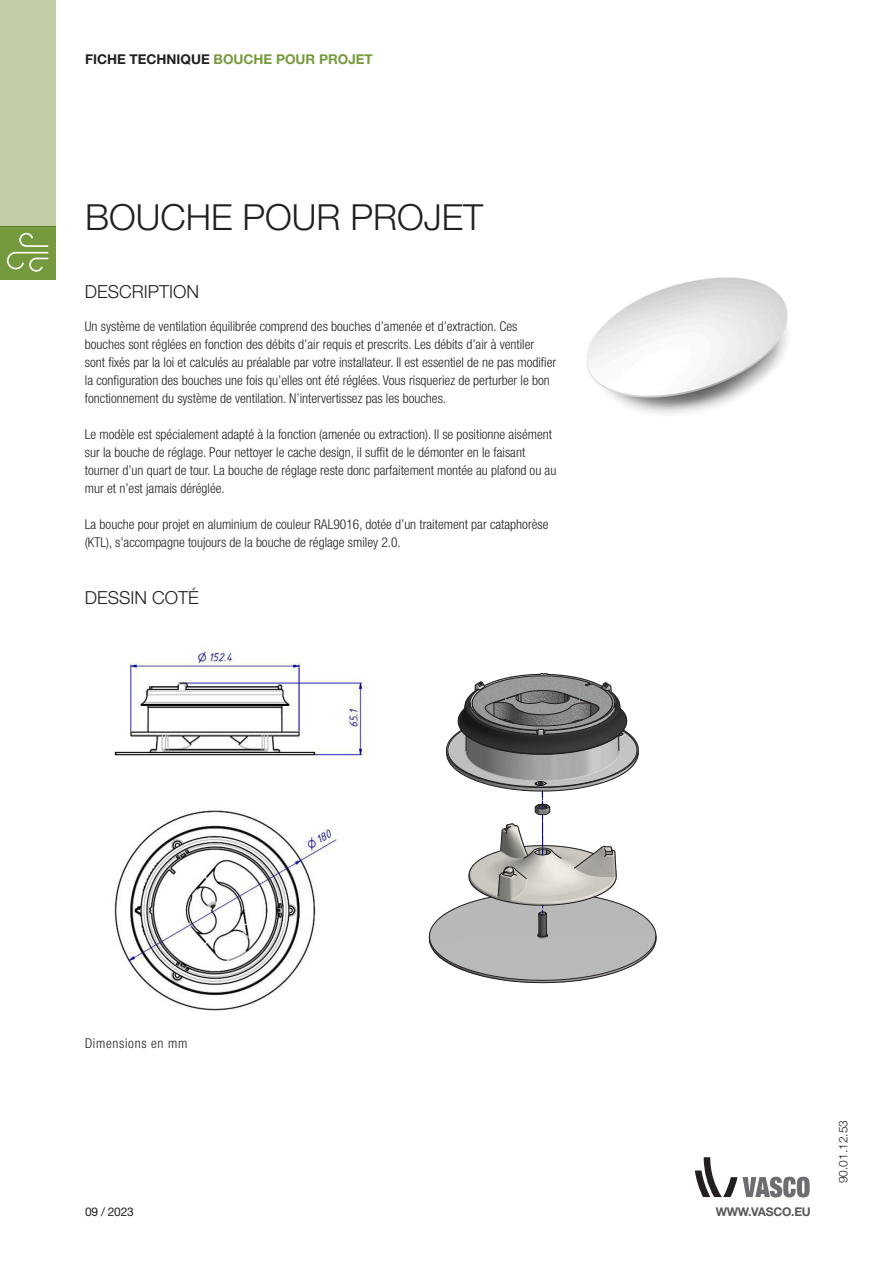
<style>
.page{position:relative;width:893px;height:1263px;background:#fff}
.page>*{position:absolute;margin:0;border:0;box-sizing:border-box;transform-origin:0 0}
.t1{font:300 36px "Helvetica Neue LT Std";color:#231f20}
.t2{font:300 18px "Helvetica Neue LT Std";color:#231f20}
.t3{font:300 condensed 13.5px/18px "Helvetica Neue LT Std";color:#231f20}
.t4{font:700 13.5px "Helvetica Neue LT Std";color:#759a3d}
.t5{font:300 condensed 13.5px "Helvetica Neue LT Std";letter-spacing:.05em;color:#231f20}
.t6{font:700 12px "Helvetica Neue LT Std";letter-spacing:-.02em;color:#57585a}
.t7{font:300 12px "Helvetica Neue LT Std";color:#231f20}
.t8{font:12px "Helvetica Neue LT Std";letter-spacing:-.02em;color:#231f20}
.s1{color:#231f20}
</style>
<div class="page">
<div style="left:0;top:0;width:55px;height:226px;background:#c1cda4"></div>
<div style="left:0;top:226px;width:55px;height:54px;background:#759a3d"></div>
<svg style="left:7px;top:233px;width:41px;height:39px"></svg>
<svg style="left:695px;top:1157px;width:115px;height:40px"></svg>
<img style="left:114px;top:648px;width:255px;height:363px">
<img style="left:587px;top:277px;width:201px;height:137px">
<svg style="left:428px;top:673px;width:229px;height:310px"></svg>
<p class="t4" style="left:85px;top:51px;width:289px"><span class="s1">FICHE TECHNIQUE</span> BOUCHE POUR PROJET</p>
<p class="t1" style="left:85px;top:195px;width:400px">BOUCHE POUR PROJET</p>
<p class="t2" style="left:85px;top:280px;width:116px">DESCRIPTION</p>
<p class="t3" style="left:85px;top:317px;width:473px">Un système de ventilation équilibrée comprend des bouches d’amenée et d’extraction. Ces bouches sont réglées en fonction des débits d’air requis et prescrits. Les débits d’air à ventiler sont fixés par la loi et calculés au préalable par votre installateur. Il est essentiel de ne pas modifier la configuration des bouches une fois qu’elles ont été réglées. Vous risqueriez de perturber le bon fonctionnement du système de ventilation. N’intervertissez pas les bouches.</p>
<p class="t3" style="left:85px;top:425px;width:473px">Le modèle est spécialement adapté à la fonction (amenée ou extraction). Il se positionne aisément sur la bouche de réglage. Pour nettoyer le cache design, il suffit de le démonter en le faisant tourner d’un quart de tour. La bouche de réglage reste donc parfaitement montée au plafond ou au mur et n’est jamais déréglée.</p>
<p class="t3" style="left:85px;top:515px;width:465px">La bouche pour projet en aluminium de couleur RAL9016, dotée d’un traitement par cataphorèse (KTL), s’accompagne toujours de la bouche de réglage smiley 2.0.</p>
<p class="t2" style="left:85px;top:586px;width:116px">DESSIN COTÉ</p>
<p class="t5" style="left:85px;top:1036px;width:104px">Dimensions en mm</p>
<p class="t8" style="left:85px;top:1205px;width:50px">09 / 2023</p>
<p class="t6" style="left:716px;top:1204px;width:97px">WWW.VASCO.EU</p>
<p class="t7" style="left:836px;top:1183px;width:65px;rotate:-90deg">90.01.12.53</p>
</div>
